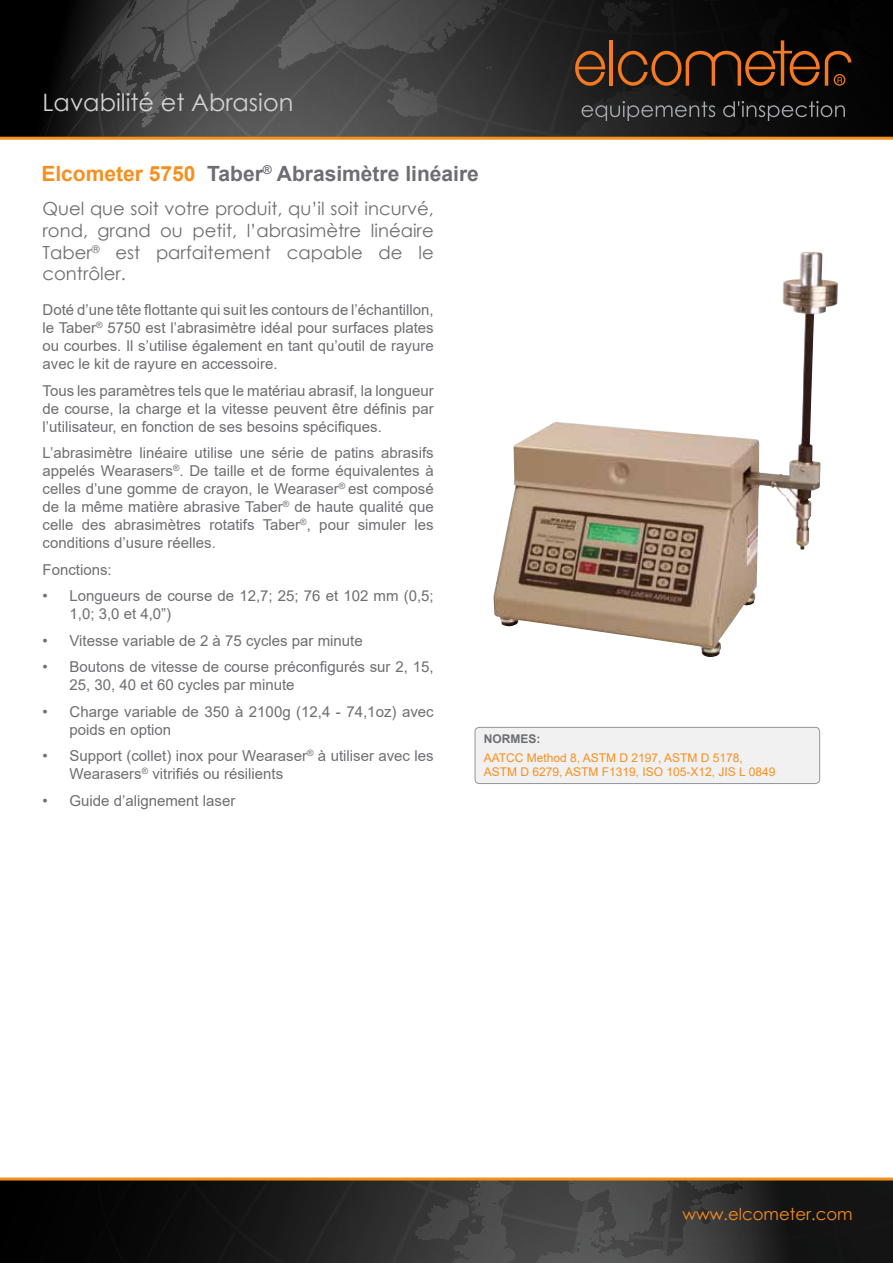
<style>
.page{position:relative;width:893px;height:1263px;background:#fff}
.page>*{position:absolute;margin:0;border:0;box-sizing:border-box;transform-origin:0 0}
.t1{font:24px "Century Gothic";color:#d1d3d4}
.t2{font:700 21px "Arial";color:#6d6e71}
.t3{font:18px/21.6px "Century Gothic";color:#6d6e71;text-align:justify}
.t4{font:16.5px "Century Gothic";color:#f78f1e}
.t5{font:15px/18px "Arial";color:#6d6e71}
.t6{font:12px/14.4px "Arial";color:#f78f1e}
.t7{font:700 12px "Arial";color:#6d6e71}
.s1{color:#f78f1e}
</style>
<div class="page">
<div style="left:0;top:0;width:893px;height:138px;background:#000"></div>
<svg style="left:34px;top:0;width:859px;height:137px;background:#373736"></svg>
<hr style="left:609px;top:40px;width:4px;height:46px;background:#f47920">
<svg style="left:575px;top:51px;width:30px;height:35px"></svg>
<svg style="left:618px;top:0;width:275px;height:86px"></svg>
<svg style="left:582px;top:101px;width:263px;height:20px"></svg>
<hr style="left:0;top:137px;width:893px;height:3px;background:#f78f1e">
<svg style="left:0;top:1180px;width:893px;height:83px;background:#272626"></svg>
<hr style="left:0;top:1177px;width:893px;height:3px;background:#f78f1e">
<img style="left:493px;top:252px;width:345px;height:405px">
<div style="left:475px;top:727px;width:345px;height:56px;background:#f1f1f2;border-radius:4px"></div>
<div style="left:475px;top:727px;width:345px;height:57px;border:1px solid #939598;border-radius:4px"></div>
<h1 class="t1" style="left:43px;top:86px;width:252px">Lavabilité et Abrasion</h1>
<h2 class="t2" style="left:41px;top:159px;width:439px"><span class="s1">Elcometer 5750</span> Taber<sup>®</sup> Abrasimètre linéaire</h2>
<p class="t3" style="left:43px;top:198px;width:393px">Quel que soit votre produit, qu’il soit incurvé, rond, grand ou petit, l’abrasimètre linéaire Taber<sup>®</sup> est parfaitement capable de le contrôler.</p>
<p class="t5" style="left:43px;top:301px;width:393px;text-align:justify">Doté d’une tête flottante qui suit les contours de l’échantillon, le Taber<sup>®</sup> 5750 est l’abrasimètre idéal pour surfaces plates ou courbes. Il s’utilise également en tant qu’outil de rayure avec le kit de rayure en accessoire.</p>
<p class="t5" style="left:43px;top:381px;width:393px;text-align:justify">Tous les paramètres tels que le matériau abrasif, la longueur de course, la charge et la vitesse peuvent être définis par l’utilisateur, en fonction de ses besoins spécifiques.</p>
<p class="t5" style="left:43px;top:444px;width:393px;text-align:justify">L’abrasimètre linéaire utilise une série de patins abrasifs appelés Wearasers<sup>®</sup>. De taille et de forme équivalentes à celles d’une gomme de crayon, le Wearaser<sup>®</sup> est composé de la même matière abrasive Taber<sup>®</sup> de haute qualité que celle des abrasimètres rotatifs Taber<sup>®</sup>, pour simuler les conditions d’usure réelles.</p>
<p class="t5" style="left:43px;top:560px;width:71px">Fonctions:</p>
<p class="t5" style="left:70px;top:587px;width:366px;text-indent:-27px">• Longueurs de course de 12,7; 25; 76 et 102 mm (0,5;<br>1,0; 3,0 et 4,0”)</p>
<p class="t5" style="left:43px;top:631px;width:322px">• Vitesse variable de 2 à 75 cycles par minute</p>
<p class="t5" style="left:70px;top:658px;width:366px;text-indent:-27px">• Boutons de vitesse de course préconfigurés sur 2, 15,<br>25, 30, 40 et 60 cycles par minute</p>
<p class="t5" style="left:70px;top:702px;width:366px;text-indent:-27px">• Charge variable de 350 à 2100g (12,4 - 74,1oz) avec poids en option</p>
<p class="t5" style="left:70px;top:747px;width:366px;text-indent:-27px">• Support (collet) inox pour Wearaser<sup>®</sup> à utiliser avec les<br>Wearasers<sup>®</sup> vitrifiés ou résilients</p>
<p class="t5" style="left:43px;top:791px;width:194px">• Guide d’alignement laser</p>
<p class="t7" style="left:484px;top:731px;width:58px">NORMES:</p>
<p class="t6" style="left:484px;top:750px;width:293px">AATCC Method 8, ASTM D 2197, ASTM D 5178,<br>ASTM D 6279, ASTM F1319, ISO 105-X12, JIS L 0849</p>
<p class="t4" style="left:682px;top:1202px;width:172px">www.elcometer.com</p>
</div>
